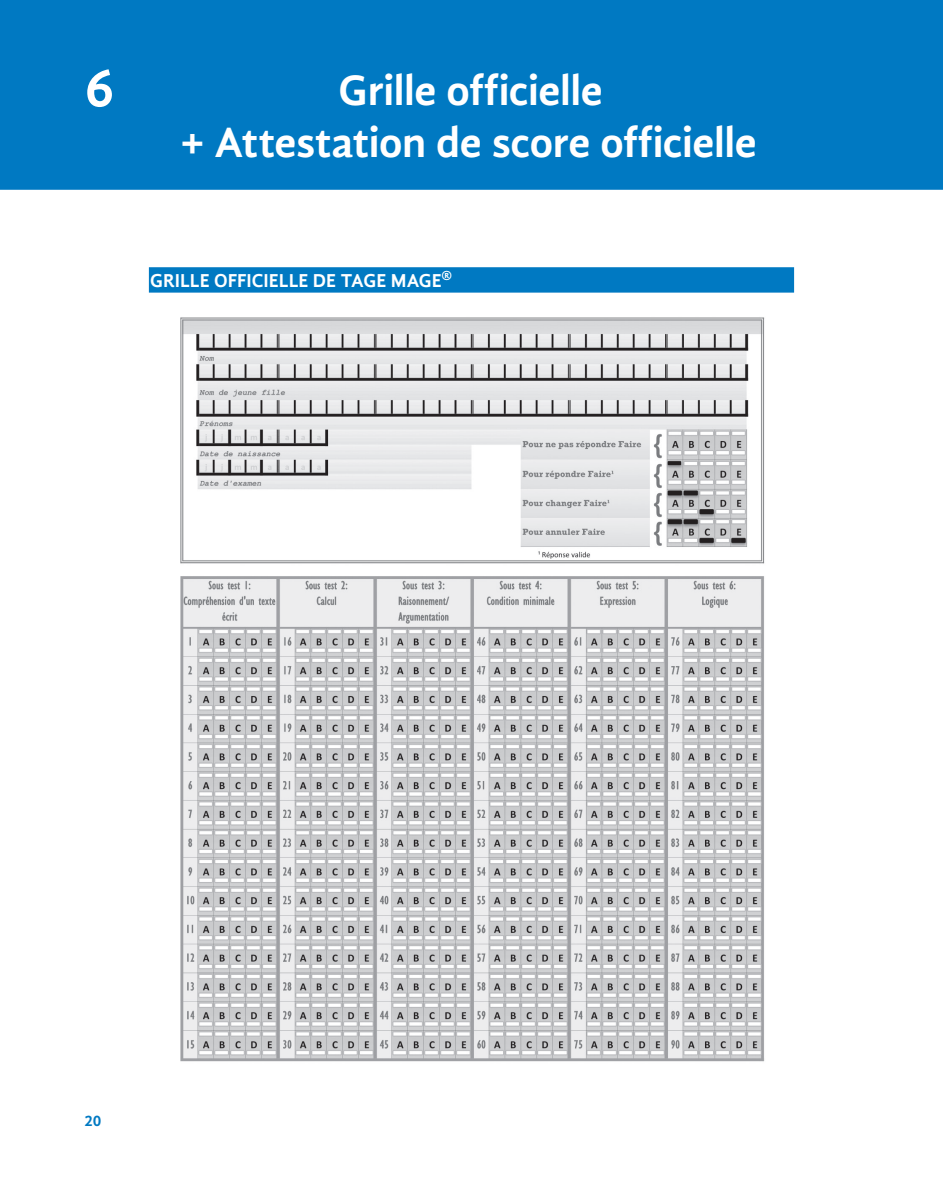
<style>
.page{position:relative;width:943px;height:1191px;background:#fff}
.page>*{position:absolute;margin:0;border:0;box-sizing:border-box;transform-origin:0 0}
.t1{font:700 56px "Gandhi Sans";color:#fff}
.t2{font:700 43.75px/52.5px "Gandhi Sans";letter-spacing:-.01em;color:#fff;text-align:center}
.t3{font:700 19.25px "Gandhi Sans";letter-spacing:-.005em;color:#fff}
.t4{font:700 15.75px "Gandhi Sans";color:#0079c2}
</style>
<div class="page">
<div style="left:0;top:0;width:943px;height:190px;background:#0079c2"></div>
<div style="left:149px;top:267px;width:645px;height:26px;background:#0079c2"></div>
<img style="left:180px;top:317px;width:585px;height:745px">
<p class="t1" style="left:84px;top:55px;width:32px">6</p>
<p class="t2" style="left:180px;top:64px;width:578px">Grille officielle<br>+ Attestation de score officielle</p>
<p class="t3" style="left:150px;top:269px;width:303px">GRILLE OFFICIELLE DE TAGE MAGE<sup>®</sup></p>
<p class="t4" style="left:84px;top:1112px;width:19px">20</p>
</div>
